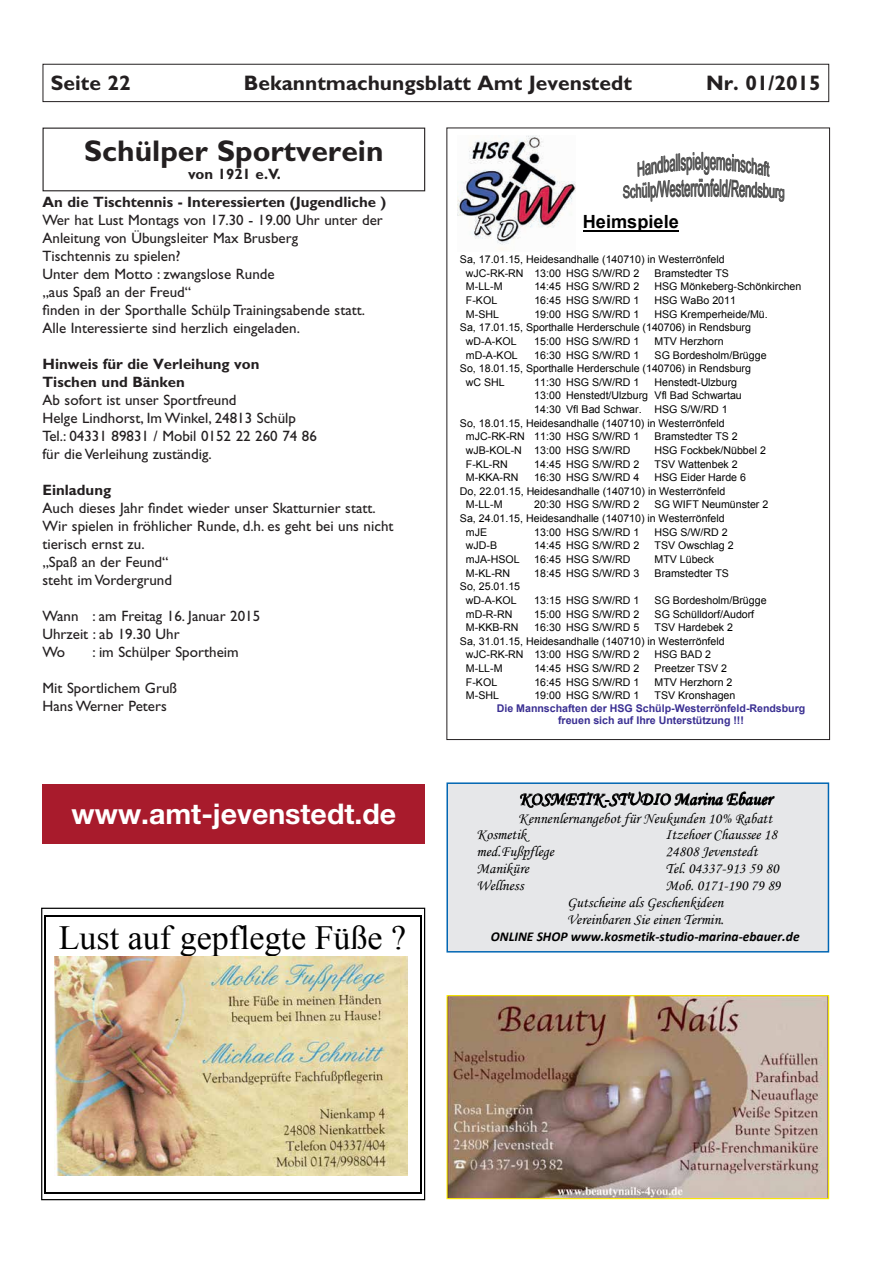
<style>
.page{position:relative;width:893px;height:1263px;background:#fff}
.page>*{position:absolute;margin:0;border:0;box-sizing:border-box;transform-origin:0 0}
.t1{font:33.9px "Times New Roman";color:#000}
.t2{font:700 30px "Gill Sans Std";color:#231f20}
.t3{font:700 28.5px "Helvetica Neue LT Pro";color:#fff}
.t4{font:700 21px "Gill Sans Std";color:#231f20}
.t5{font:700 18.15px "Arial";color:#000}
.t6{font:italic 18px "Monotype Corsiva";color:#000}
.t7{font:15px/18px "Gill Sans Std";color:#231f20}
.t8{font:italic 15px/16.8px "Monotype Corsiva";color:#000}
.t9{font:700 15px/18px "Gill Sans Std";color:#231f20}
.t10{font:italic 700 13.5px "Calibri";color:#000}
.t11{font:10.65px/13.6px "Arial";color:#000}
.t12{font:700 10.65px/12.1px "Arial";color:#3a2f92;text-align:center}
</style>
<div class="page">
<div style="left:43px;top:64px;width:786px;height:38px;border:1px solid #231f20"></div>
<img style="left:448px;top:997px;width:379px;height:200px">
<div style="left:446px;top:995px;width:383px;height:204px;border:1px solid #fff101"></div>
<div style="left:41px;top:908px;width:384px;height:292px;border:1px solid #000"></div>
<hr style="left:45px;top:915px;width:376px;height:1px;background:#000">
<hr style="left:45px;top:916px;width:1px;height:41px;background:#000">
<hr style="left:420px;top:916px;width:2px;height:41px;background:#000">
<img style="left:54px;top:956px;width:354px;height:219px">
<hr style="left:45px;top:1192px;width:376px;height:1px;background:#000">
<hr style="left:45px;top:957px;width:1px;height:235px;background:#000">
<hr style="left:420px;top:957px;width:2px;height:235px;background:#000">
<div style="left:447px;top:783px;width:381px;height:169px;background:#e6e7e9"></div>
<div style="left:446px;top:782px;width:383px;height:170px;border:2px solid #0166b3"></div>
<div style="left:43px;top:784px;width:382px;height:59px;background:#a81b2c"></div>
<div style="left:43px;top:128px;width:382px;height:63px;border:1px solid #231f20"></div>
<hr style="left:583px;top:230px;width:96px;height:2px;background:#000">
<svg style="left:623px;top:152px;width:161px;height:50px"></svg>
<img style="left:458px;top:136px;width:118px;height:114px">
<h3 class="t4" style="left:51px;top:71px;width:81px">Seite 22</h3>
<h3 class="t4" style="left:244px;top:71px;width:389px">Bekanntmachungsblatt Amt Jevenstedt</h3>
<h3 class="t4" style="left:706px;top:71px;width:116px">Nr. 01/2015</h3>
<h2 class="t2" style="left:84px;top:133px;width:301px">Schülper Sportverein</h2>
<h3 class="t9" style="left:188px;top:165px;width:94px">von 1921 e.V.</h3>
<h3 class="t9" style="left:43px;top:193px;width:345px">An die Tischtennis - Interessierten (Jugendliche )</h3>
<p class="t7" style="left:43px;top:211px;width:342px">Wer hat Lust Montags von 17.30 - 19.00 Uhr unter der Anleitung von Übungsleiter Max Brusberg<br>Tischtennis zu spielen?<br>Unter dem Motto : zwangslose Runde<br>„aus Spaß an der Freud“<br>finden in der Sporthalle Schülp Trainingsabende statt.<br>Alle Interessierte sind herzlich eingeladen.</p>
<h3 class="t9" style="left:43px;top:355px;width:219px">Hinweis für die Verleihung von<br>Tischen und Bänken</h3>
<h3 class="t7" style="left:43px;top:391px;width:276px">Ab sofort ist unser Sportfreund<br>Helge Lindhorst, Im Winkel, 24813 Schülp Tel.: 04331 89831 / Mobil 0152 22 260 74 86 für die Verleihung zuständig.</h3>
<h3 class="t9" style="left:43px;top:481px;width:70px">Einladung</h3>
<h3 class="t7" style="left:43px;top:499px;width:352px">Auch dieses Jahr findet wieder unser Skatturnier statt.<br>Wir spielen in fröhlicher Runde, d.h. es geht bei uns nicht tierisch ernst zu.<br>„Spaß an der Feund“<br>steht im Vordergrund</h3>
<h3 class="t7" style="left:43px;top:607px;width:219px">Wann : am Freitag 16. Januar 2015<br>Uhrzeit : ab 19.30 Uhr<br>Wo</h3>
<h3 class="t7" style="left:93px;top:643px;width:148px">: im Schülper Sportheim</h3>
<h3 class="t7" style="left:43px;top:679px;width:136px">Mit Sportlichem Gruß<br>Hans Werner Peters</h3>
<h3 class="t3" style="left:72px;top:796px;width:326px">www.amt-jevenstedt.de</h3>
<h1 class="t1" style="left:59px;top:914px;width:349px">Lust auf gepflegte Füße ?</h1>
<h3 class="t5" style="left:583px;top:210px;width:97px">Heimspiele</h3>
<p class="t11" style="left:466px;top:253px;width:260px;text-indent:-6px">Sa, 17.01.15, Heidesandhalle (140710) in Westerrönfeld wJC-RK-RN 13:00 HSG S/W/RD 2</p>
<p class="t11" style="left:655px;top:266px;width:76px">Bramstedter TS</p>
<p class="t11" style="left:466px;top:280px;width:38px">M-LL-M</p>
<p class="t11" style="left:534px;top:280px;width:106px">14:45 HSG S/W/RD 2</p>
<p class="t11" style="left:655px;top:280px;width:148px">HSG Mönkeberg-Schönkirchen</p>
<p class="t11" style="left:466px;top:293px;width:33px">F-KOL</p>
<p class="t11" style="left:534px;top:293px;width:106px">16:45 HSG S/W/RD 1</p>
<p class="t11" style="left:655px;top:293px;width:83px">HSG WaBo 2011</p>
<p class="t11" style="left:466px;top:307px;width:35px">M-SHL</p>
<p class="t11" style="left:534px;top:307px;width:106px">19:00 HSG S/W/RD 1</p>
<p class="t11" style="left:655px;top:307px;width:115px">HSG Kremperheide/Mü.</p>
<p class="t11" style="left:460px;top:321px;width:293px">Sa, 17.01.15, Sporthalle Herderschule (140706) in Rendsburg</p>
<p class="t11" style="left:466px;top:334px;width:52px">wD-A-KOL</p>
<p class="t11" style="left:534px;top:334px;width:107px">15:00 HSG S/W/RD 1</p>
<p class="t11" style="left:655px;top:334px;width:71px">MTV Herzhorn</p>
<p class="t11" style="left:466px;top:348px;width:53px">mD-A-KOL</p>
<p class="t11" style="left:534px;top:348px;width:107px">16:30 HSG S/W/RD 1</p>
<p class="t11" style="left:655px;top:348px;width:114px">SG Bordesholm/Brügge</p>
<p class="t11" style="left:460px;top:362px;width:293px">So, 18.01.15, Sporthalle Herderschule (140706) in Rendsburg</p>
<p class="t11" style="left:466px;top:375px;width:40px">wC SHL</p>
<p class="t11" style="left:534px;top:375px;width:107px">11:30 HSG S/W/RD 1</p>
<p class="t11" style="left:655px;top:375px;width:84px">Henstedt-Ulzburg</p>
<p class="t11" style="left:534px;top:389px;width:209px">13:00 Henstedt/Ulzburg Vfl Bad Schwartau</p>
<p class="t11" style="left:534px;top:403px;width:195px">14:30 Vfl Bad Schwar. HSG S/W/RD 1</p>
<p class="t11" style="left:460px;top:416px;width:266px">So, 18.01.15, Heidesandhalle (140710) in Westerrönfeld</p>
<p class="t11" style="left:466px;top:430px;width:175px">mJC-RK-RN 11:30 HSG S/W/RD 1</p>
<p class="t11" style="left:655px;top:430px;width:85px">Bramstedter TS 2</p>
<p class="t11" style="left:466px;top:443px;width:166px">wJB-KOL-N 13:00 HSG S/W/RD</p>
<p class="t11" style="left:655px;top:443px;width:113px">HSG Fockbek/Nübbel 2</p>
<p class="t11" style="left:466px;top:457px;width:43px">F-KL-RN</p>
<p class="t11" style="left:534px;top:457px;width:107px">14:45 HSG S/W/RD 2</p>
<p class="t11" style="left:655px;top:457px;width:85px">TSV Wattenbek 2</p>
<p class="t11" style="left:466px;top:471px;width:54px">M-KKA-RN</p>
<p class="t11" style="left:534px;top:471px;width:107px">16:30 HSG S/W/RD 4</p>
<p class="t11" style="left:655px;top:471px;width:93px">HSG Eider Harde 6</p>
<p class="t11" style="left:460px;top:484px;width:267px">Do, 22.01.15, Heidesandhalle (140710) in Westerrönfeld</p>
<p class="t11" style="left:466px;top:498px;width:38px">M-LL-M</p>
<p class="t11" style="left:534px;top:498px;width:107px">20:30 HSG S/W/RD 2</p>
<p class="t11" style="left:655px;top:498px;width:115px">SG WIFT Neumünster 2</p>
<p class="t11" style="left:460px;top:512px;width:266px">Sa, 24.01.15, Heidesandhalle (140710) in Westerrönfeld</p>
<p class="t11" style="left:466px;top:525px;width:23px">mJE</p>
<p class="t11" style="left:534px;top:525px;width:107px">13:00 HSG S/W/RD 1</p>
<p class="t11" style="left:655px;top:525px;width:75px">HSG S/W/RD 2</p>
<p class="t11" style="left:466px;top:539px;width:33px">wJD-B</p>
<p class="t11" style="left:534px;top:539px;width:107px">14:45 HSG S/W/RD 2</p>
<p class="t11" style="left:655px;top:539px;width:81px">TSV Owschlag 2</p>
<p class="t11" style="left:466px;top:552px;width:55px">mJA-HSOL</p>
<p class="t11" style="left:534px;top:552px;width:98px">16:45 HSG S/W/RD</p>
<p class="t11" style="left:655px;top:552px;width:61px">MTV Lübeck</p>
<p class="t11" style="left:466px;top:566px;width:46px">M-KL-RN</p>
<p class="t11" style="left:534px;top:566px;width:107px">18:45 HSG S/W/RD 3</p>
<p class="t11" style="left:655px;top:566px;width:76px">Bramstedter TS</p>
<p class="t11" style="left:460px;top:580px;width:62px;text-align:center">So, 25.01.15 wD-A-KOL</p>
<p class="t11" style="left:534px;top:593px;width:107px">13:15 HSG S/W/RD 1</p>
<p class="t11" style="left:655px;top:593px;width:114px">SG Bordesholm/Brügge</p>
<p class="t11" style="left:466px;top:607px;width:48px">mD-R-RN</p>
<p class="t11" style="left:534px;top:607px;width:107px">15:00 HSG S/W/RD 2</p>
<p class="t11" style="left:655px;top:607px;width:101px">SG Schülldorf/Audorf</p>
<p class="t11" style="left:466px;top:621px;width:54px">M-KKB-RN</p>
<p class="t11" style="left:534px;top:621px;width:107px">16:30 HSG S/W/RD 5</p>
<p class="t11" style="left:655px;top:621px;width:80px">TSV Hardebek 2</p>
<p class="t11" style="left:460px;top:634px;width:266px">Sa, 31.01.15, Heidesandhalle (140710) in Westerrönfeld</p>
<p class="t11" style="left:466px;top:648px;width:175px">wJC-RK-RN 13:00 HSG S/W/RD 2</p>
<p class="t11" style="left:655px;top:648px;width:58px">HSG BAD 2</p>
<p class="t11" style="left:466px;top:662px;width:38px">M-LL-M</p>
<p class="t11" style="left:534px;top:662px;width:106px">14:45 HSG S/W/RD 2</p>
<p class="t11" style="left:655px;top:662px;width:74px">Preetzer TSV 2</p>
<p class="t11" style="left:466px;top:675px;width:33px">F-KOL</p>
<p class="t11" style="left:534px;top:675px;width:106px">16:45 HSG S/W/RD 1</p>
<p class="t11" style="left:655px;top:675px;width:79px">MTV Herzhorn 2</p>
<p class="t11" style="left:466px;top:689px;width:35px">M-SHL</p>
<p class="t11" style="left:534px;top:689px;width:106px">19:00 HSG S/W/RD 1</p>
<p class="t11" style="left:655px;top:689px;width:82px">TSV Kronshagen</p>
<p class="t12" style="left:497px;top:702px;width:310px">Die Mannschaften der HSG Schülp-Westerrönfeld-Rendsburg freuen sich auf Ihre Unterstützung !!!</p>
<h3 class="t6" style="left:519px;top:788px;width:254px">KOSMETIK-STUDIO Marina Ebauer</h3>
<h3 class="t6" style="left:617px;top:788px;width:10px">T</h3>
<h3 class="t6" style="left:696px;top:788px;width:27px">r a</h3>
<h3 class="t8" style="left:477px;top:810px;width:297px;text-indent:42px">Kennenlernangebot für Neukunden 10% Rabatt<br>Kosmetik</h3>
<h3 class="t8" style="left:666px;top:826px;width:113px">Itzehoer Chaussee 18</h3>
<h3 class="t8" style="left:477px;top:843px;width:79px">med.Fußpflege</h3>
<h3 class="t8" style="left:666px;top:843px;width:94px">24808 Jevenstedt</h3>
<h3 class="t8" style="left:477px;top:860px;width:54px">Maniküre</h3>
<h3 class="t8" style="left:666px;top:860px;width:114px">Tel. 04337-913 59 80</h3>
<h3 class="t8" style="left:477px;top:877px;width:48px">Wellness</h3>
<h3 class="t8" style="left:567px;top:877px;width:215px;text-indent:99px">Mob. 0171-190 79 89<br>Gutscheine als Geschenkideen<br>Vereinbaren Sie einen Termin.</h3>
<p class="t10" style="left:491px;top:928px;width:310px">ONLINE SHOP www.kosmetik-studio-marina-ebauer.de</p>
</div>
